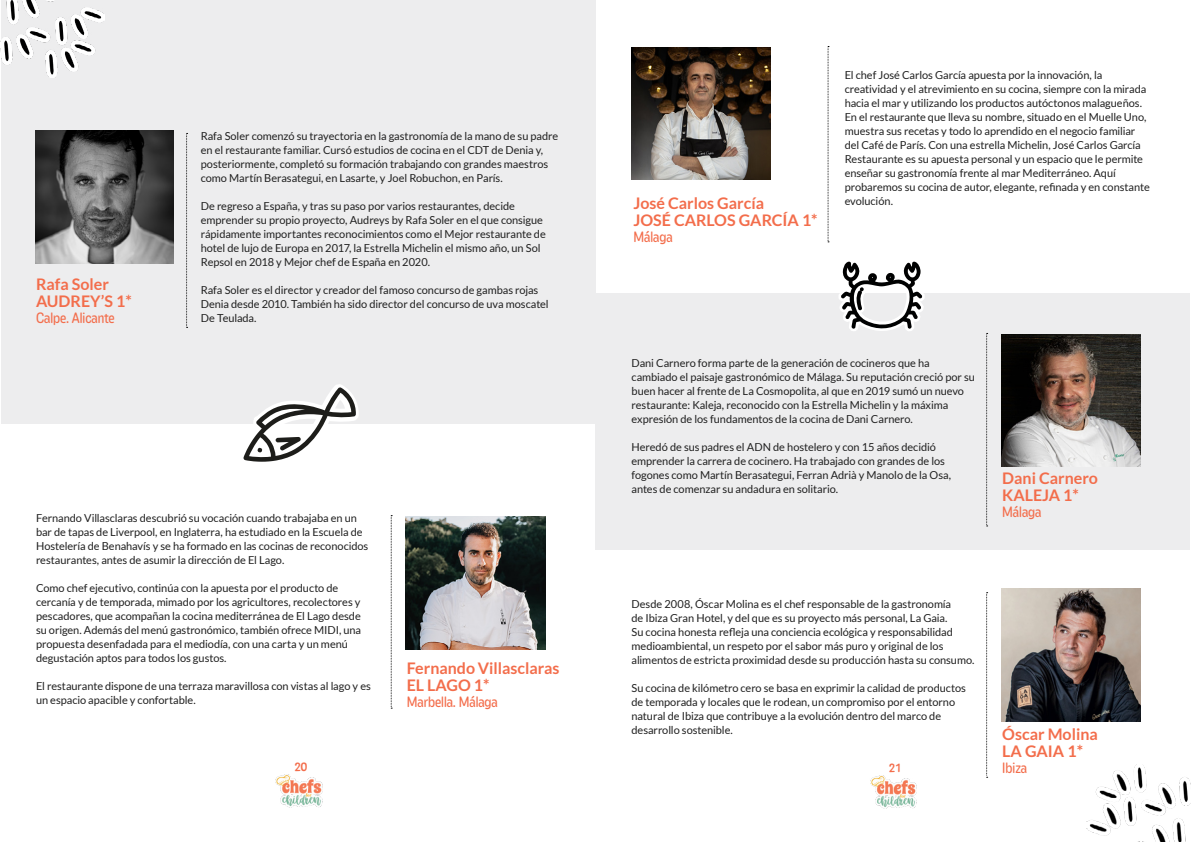
<style>
.page{position:relative;width:1191px;height:842px;background:#fff}
.page>*{position:absolute;margin:0;border:0;box-sizing:border-box;transform-origin:0 0}
.TitulosChefs{font:700 16px "Lato";color:#f36d4b}
.subtitulo{font:15px "Caraque Regular Solid";color:#f36d4b}
.t1{font:12px "Caraque Regular Melted";color:#f36d4b}
.TEXTODossier{font:11px/14px "Lato";letter-spacing:-.005em;color:#202020}
</style>
<div class="page">
<img style="left:275px;top:774px;width:48px;height:34px">
<img style="left:870px;top:775px;width:47px;height:34px">
<div style="left:1px;top:0;width:594px;height:423px;background:#ededee"></div>
<div style="left:595px;top:294px;width:594px;height:256px;background:#ededee"></div>
<img style="left:36px;top:131px;width:137px;height:133px">
<svg style="left:186px;top:133px;width:2px;height:195px"></svg>
<img style="left:405px;top:516px;width:140px;height:133px">
<img style="left:1001px;top:588px;width:139px;height:133px">
<img style="left:1001px;top:334px;width:139px;height:133px">
<svg style="left:391px;top:515px;width:1px;height:194px"></svg>
<svg style="left:986px;top:592px;width:1px;height:186px"></svg>
<svg style="left:986px;top:333px;width:1px;height:194px"></svg>
<img style="left:631px;top:47px;width:139px;height:132px">
<svg style="left:828px;top:46px;width:1px;height:197px"></svg>
<img style="left:1086px;top:764px;width:105px;height:78px">
<img style="left:0;top:0;width:105px;height:78px">
<svg style="left:236px;top:384px;width:148px;height:78px"></svg>
<svg style="left:833px;top:261px;width:97px;height:70px"></svg>
<p class="TitulosChefs" style="left:36px;top:275px;width:74px">Rafa Soler</p>
<p class="TitulosChefs" style="left:36px;top:292px;width:97px">AUDREY’S 1*</p>
<p class="subtitulo" style="left:36px;top:308px;width:80px">Calpe. Alicante</p>
<p class="TEXTODossier" style="left:201px;top:129px;width:359px">Rafa Soler comenzó su trayectoria en la gastronomía de la mano de su padre en el restaurante familiar. Cursó estudios de cocina en el CDT de Denia y, posteriormente, completó su formación trabajando con grandes maestros como Martín Berasategui, en Lasarte, y Joel Robuchon, en París.</p>
<p class="TEXTODossier" style="left:201px;top:199px;width:346px">De regreso a España, y tras su paso por varios restaurantes, decide emprender su propio proyecto, Audreys by Rafa Soler en el que consigue rápidamente importantes reconocimientos como el Mejor restaurante de hotel de lujo de Europa en 2017, la Estrella Michelin el mismo año, un Sol Repsol en 2018 y Mejor chef de España en 2020.</p>
<p class="TEXTODossier" style="left:201px;top:283px;width:349px">Rafa Soler es el director y creador del famoso concurso de gambas rojas<br>Denia desde 2010. También ha sido director del concurso de uva moscatel<br>De Teulada.</p>
<p class="TitulosChefs" style="left:633px;top:194px;width:132px">José Carlos García</p>
<p class="TitulosChefs" style="left:633px;top:211px;width:186px">JOSÉ CARLOS GARCÍA 1*</p>
<p class="subtitulo" style="left:633px;top:228px;width:41px">Málaga</p>
<p class="TEXTODossier" style="left:844px;top:68px;width:303px">El chef José Carlos García apuesta por la innovación, la creatividad y el atrevimiento en su cocina, siempre con la mirada hacia el mar y utilizando los productos autóctonos malagueños.</p>
<p class="TEXTODossier" style="left:844px;top:110px;width:307px">En el restaurante que lleva su nombre, situado en el Muelle Uno, muestra sus recetas y todo lo aprendido en el negocio familiar del Café de París. Con una estrella Michelin, José Carlos García Restaurante es su apuesta personal y un espacio que le permite enseñar su gastronomía frente al mar Mediterráneo. Aquí probaremos su cocina de autor, elegante, refinada y en constante evolución.</p>
<p class="TEXTODossier" style="left:36px;top:511px;width:334px">Fernando Villasclaras descubrió su vocación cuando trabajaba en un bar de tapas de Liverpool, en Inglaterra, ha estudiado en la Escuela de Hostelería de Benahavís y se ha formado en las cocinas de reconocidos restaurantes, antes de asumir la dirección de El Lago.</p>
<p class="TEXTODossier" style="left:36px;top:581px;width:327px">Como chef ejecutivo, continúa con la apuesta por el producto de cercanía y de temporada, mimado por los agricultores, recolectores y pescadores, que acompañan la cocina mediterránea de El Lago desde su origen. Además del menú gastronómico, también ofrece MIDI, una propuesta desenfadada para el mediodía, con una carta y un menú degustación aptos para todos los gustos.</p>
<p class="TEXTODossier" style="left:36px;top:679px;width:336px">El restaurante dispone de una terraza maravillosa con vistas al lago y es un espacio apacible y confortable.</p>
<p class="TitulosChefs" style="left:407px;top:659px;width:154px">Fernando Villasclaras</p>
<p class="TitulosChefs" style="left:407px;top:676px;width:84px">EL LAGO 1*</p>
<p class="subtitulo" style="left:407px;top:693px;width:93px">Marbella. Málaga</p>
<p class="TEXTODossier" style="left:631px;top:356px;width:345px">Dani Carnero forma parte de la generación de cocineros que ha cambiado el paisaje gastronómico de Málaga. Su reputación creció por su buen hacer al frente de La Cosmopolita, al que en 2019 sumó un nuevo restaurante: Kaleja, reconocido con la Estrella Michelin y la máxima expresión de los fundamentos de la cocina de Dani Carnero.</p>
<p class="TEXTODossier" style="left:631px;top:440px;width:321px">Heredó de sus padres el ADN de hostelero y con 15 años decidió emprender la carrera de cocinero. Ha trabajado con grandes de los fogones como Martín Berasategui, Ferran Adrià y Manolo de la Osa, antes de comenzar su andadura en solitario.</p>
<p class="TEXTODossier" style="left:631px;top:597px;width:344px">Desde 2008, Óscar Molina es el chef responsable de la gastronomía<br>de Ibiza Gran Hotel, y del que es su proyecto más personal, La Gaia.<br>Su cocina honesta refleja una conciencia ecológica y responsabilidad medioambiental, un respeto por el sabor más puro y original de los alimentos de estricta proximidad desde su producción hasta su consumo.</p>
<p class="TEXTODossier" style="left:631px;top:681px;width:336px">Su cocina de kilómetro cero se basa en exprimir la calidad de productos de temporada y locales que le rodean, un compromiso por el entorno natural de Ibiza que contribuye a la evolución dentro del marco de desarrollo sostenible.</p>
<p class="t1" style="left:294px;top:760px;width:14px">20</p>
<p class="t1" style="left:888px;top:761px;width:14px">21</p>
<p class="TitulosChefs" style="left:1002px;top:469px;width:97px">Dani Carnero</p>
<p class="TitulosChefs" style="left:1002px;top:486px;width:78px">KALEJA 1*</p>
<p class="subtitulo" style="left:1002px;top:503px;width:41px">Málaga</p>
<p class="TitulosChefs" style="left:1002px;top:725px;width:97px">Óscar Molina</p>
<p class="TitulosChefs" style="left:1002px;top:742px;width:82px">LA GAIA 1*</p>
<p class="subtitulo" style="left:1002px;top:759px;width:26px">Ibiza</p>
</div>
